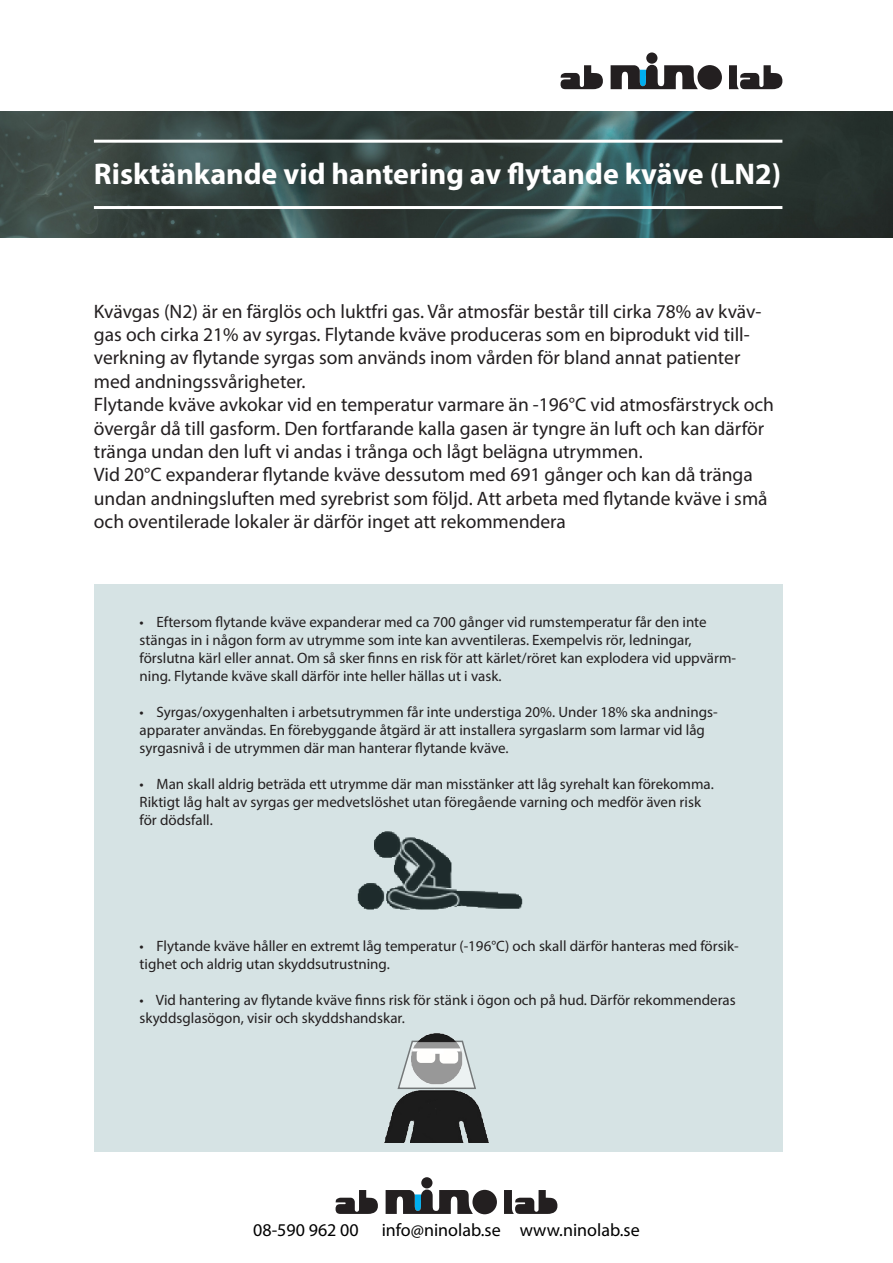
<style>
.page{position:relative;width:893px;height:1263px;background:#fff}
.page>*{position:absolute;margin:0;border:0;box-sizing:border-box;transform-origin:0 0}
.t1{font:700 30px "Myriad Pro";color:#fff}
.t2{font:19.5px/23.4px "Myriad Pro";color:#231f20}
.t3{font:18px "Myriad Pro";color:#000001}
.t4{font:15px/18px "Myriad Pro";color:#231f20}
</style>
<div class="page">
<img style="left:0;top:111px;width:893px;height:127px">
<hr style="left:94px;top:140px;width:688px;height:3px;background:#fff">
<hr style="left:94px;top:206px;width:688px;height:3px;background:#fff">
<svg style="left:561px;top:65px;width:42px;height:24px"></svg>
<svg style="left:729px;top:65px;width:53px;height:24px"></svg>
<svg style="left:611px;top:64px;width:87px;height:25px"></svg>
<div style="left:697px;top:65px;width:25px;height:24px;background:#231f20;border-radius:50%"></div>
<div style="left:646px;top:52px;width:11px;height:12px;background:#231f20;border-radius:50%"></div>
<div style="left:94px;top:584px;width:688px;height:567px;background:#d6e3e4"></div>
<svg style="left:336px;top:1190px;width:42px;height:24px"></svg>
<svg style="left:504px;top:1190px;width:53px;height:24px"></svg>
<svg style="left:386px;top:1189px;width:87px;height:25px"></svg>
<div style="left:472px;top:1190px;width:25px;height:24px;background:#231f20;border-radius:50%"></div>
<div style="left:421px;top:1177px;width:11px;height:11px;background:#231f20;border-radius:50%"></div>
<img style="left:384px;top:1033px;width:105px;height:109px">
<svg style="left:396px;top:1039px;width:81px;height:51px"></svg>
<hr style="left:412px;top:1048px;width:49px;height:3px;background:#fff">
<div style="left:440px;top:1050px;width:18px;height:13px;background:#fffefc;border-radius:4px"></div>
<div style="left:417px;top:1049px;width:18px;height:14px;background:#fffefc;border-radius:4px"></div>
<div style="left:430px;top:1049px;width:14px;height:5px;background:#fff"></div>
<p class="t1" style="left:94px;top:154px;width:689px">Risktänkande vid hantering av flytande kväve (LN2)</p>
<p class="t2" style="left:94px;top:299px;width:669px">Kvävgas (N2) är en färglös och luktfri gas. Vår atmosfär består till cirka 78% av kväv&shy;gas och cirka 21% av syrgas. Flytande kväve produceras som en biprodukt vid till&shy;verkning av flytande syrgas som används inom vården för bland annat patienter med andningssvårigheter.</p>
<p class="t2" style="left:94px;top:393px;width:681px">Flytande kväve avkokar vid en temperatur varmare än -196°C vid atmosfärstryck och övergår då till gasform. Den fortfarande kalla gasen är tyngre än luft och kan därför tränga undan den luft vi andas i trånga och lågt belägna utrymmen.<br>Vid 20°C expanderar flytande kväve dessutom med 691 gånger och kan då tränga undan andningsluften med syrebrist som följd. Att arbeta med flytande kväve i små och oventilerade lokaler är därför inget att rekommendera</p>
<p class="t4" style="left:140px;top:612px;width:598px">• Eftersom flytande kväve expanderar med ca 700 gånger vid rumstemperatur får den inte stängas in i någon form av utrymme som inte kan avventileras. Exempelvis rör, ledningar, förslutna kärl eller annat. Om så sker finns en risk för att kärlet/röret kan explodera vid uppvärm&shy;ning. Flytande kväve skall därför inte heller hällas ut i vask.</p>
<p class="t4" style="left:140px;top:702px;width:580px">• Syrgas/oxygenhalten i arbetsutrymmen får inte understiga 20%. Under 18% ska andnings&shy;apparater användas. En förebyggande åtgärd är att installera syrgaslarm som larmar vid låg syrgasnivå i de utrymmen där man hanterar flytande kväve.</p>
<p class="t4" style="left:140px;top:774px;width:576px">• Man skall aldrig beträda ett utrymme där man misstänker att låg syrehalt kan förekomma.<br>Riktigt låg halt av syrgas ger medvetslöshet utan föregående varning och medför även risk för dödsfall.</p>
<p class="t4" style="left:140px;top:936px;width:601px">• Flytande kväve håller en extremt låg temperatur (-196°C) och skall därför hanteras med försik&shy;tighet och aldrig utan skyddsutrustning.</p>
<p class="t4" style="left:140px;top:990px;width:598px">• Vid hantering av flytande kväve finns risk för stänk i ögon och på hud. Därför rekommenderas skyddsglasögon, visir och skyddshandskar.</p>
<p class="t3" style="left:253px;top:1219px;width:107px">08-590 962 00</p>
<p class="t3" style="left:382px;top:1219px;width:260px">info@ninolab.se www.ninolab.se</p>
</div>
